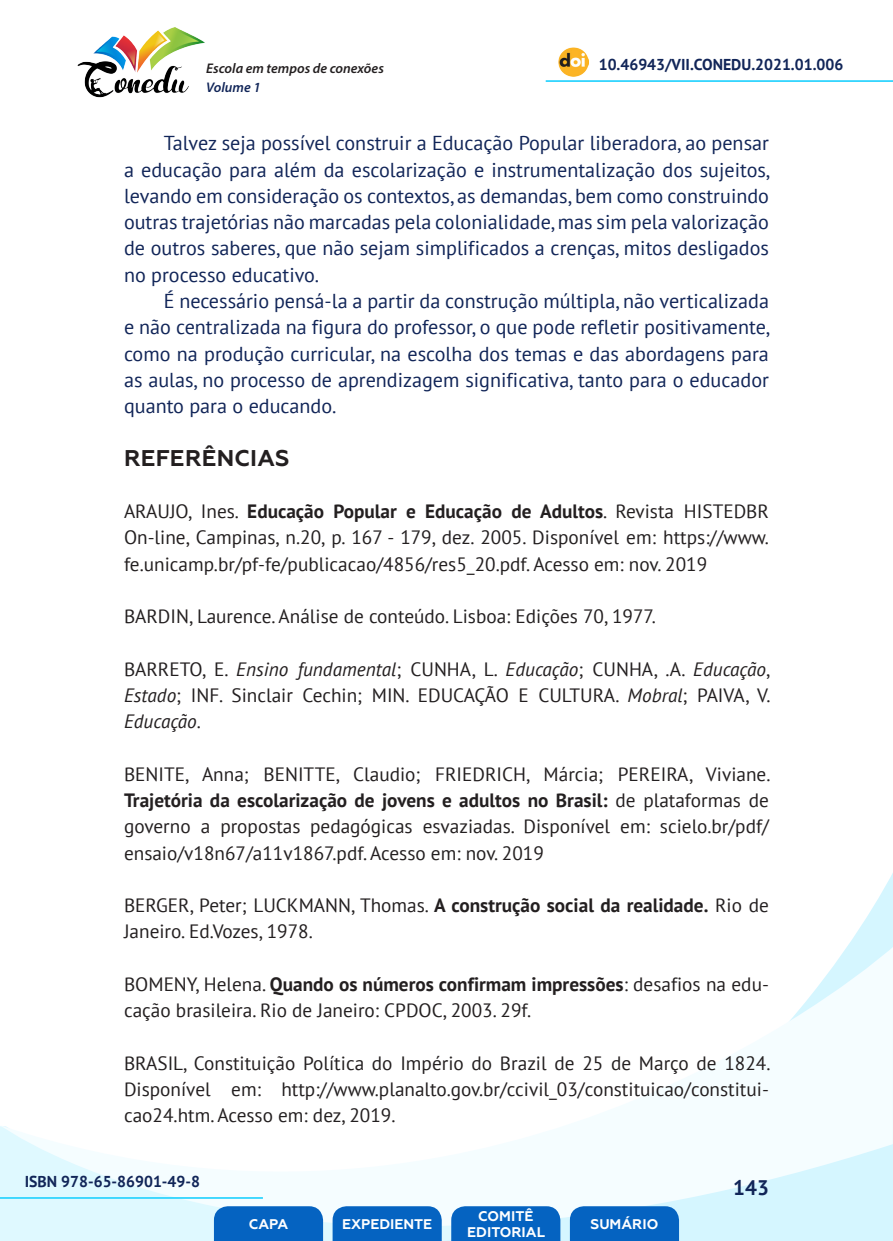
<style>
.page{position:relative;width:893px;height:1241px;background:#fff}
.page>*{position:absolute;margin:0;border:0;box-sizing:border-box;transform-origin:0 0}
._9_SUBTÍTULO_1{font:700 22.75px "Geometria";letter-spacing:.01em;color:#231f20}
.t1{font:700 21px "PT Sans";color:#112558}
._8_CORPO{font:20.12px/26.2px "PT Sans";color:#112558;text-align:justify}
._17_REFERENCIAS{font:19.25px/26.2px "PT Sans";color:#231f20;text-align:justify}
.t2{font:700 15.75px "PT Sans";color:#112558}
.t3{font:700 14px/16.8px "Geometria";color:#fff;text-align:center}
.t4{font:italic 600 14px "Myriad Pro";color:#231f20}
.t5{font:italic 600 14px "Myriad Pro";color:#112558}
.s1{font-weight:700}
.s2{font-style:italic}
</style>
<div class="page">
<svg style="left:848px;top:873px;width:45px;height:73px"></svg>
<svg style="left:0;top:946px;width:893px;height:294px"></svg>
<hr style="left:0;top:1196px;width:263px;height:2px;background:#2dd4fe">
<hr style="left:546px;top:80px;width:347px;height:2px;background:#2dd4fe">
<img style="left:559px;top:47px;width:30px;height:30px">
<img style="left:77px;top:27px;width:128px;height:71px">
<svg style="left:214px;top:1205px;width:109px;height:35px;background:#126bc4"></svg>
<svg style="left:333px;top:1205px;width:109px;height:35px;background:#126bc4"></svg>
<svg style="left:451px;top:1205px;width:109px;height:35px;background:#126bc4"></svg>
<svg style="left:570px;top:1205px;width:109px;height:35px;background:#116bc4"></svg>
<p class="t4" style="left:206px;top:59px;width:179px">Escola em tempos de conexões</p>
<p class="t2" style="left:599px;top:54px;width:246px">10.46943/VII.CONEDU.2021.01.006</p>
<p class="t5" style="left:206px;top:78px;width:56px">Volume 1</p>
<p class="_8_CORPO" style="left:124px;top:130px;width:648px;text-indent:40px">Talvez seja possível construir a Educação Popular liberadora, ao pensar a educação para além da escolarização e instrumentalização dos sujeitos, levando em consideração os contextos, as demandas, bem como construindo outras trajetórias não marcadas pela colonialidade, mas sim pela valorização de outros saberes, que não sejam simplificados a crenças, mitos desligados no processo educativo.</p>
<p class="_8_CORPO" style="left:124px;top:287px;width:648px;text-indent:40px">É necessário pensá-la a partir da construção múltipla, não verticalizada e não centralizada na figura do professor, o que pode refletir positivamente, como na produção curricular, na escolha dos temas e das abordagens para as aulas, no processo de aprendizagem significativa, tanto para o educador quanto para o educando.</p>
<p class="_9_SUBTÍTULO_1" style="left:124px;top:444px;width:167px">REFERÊNCIAS</p>
<p class="_17_REFERENCIAS" style="left:124px;top:497px;width:646px">ARAUJO, Ines. <span class="s1">Educação Popular e Educação de Adultos</span>. Revista HISTEDBR On-line, Campinas, n.20, p. 167 - 179, dez. 2005. Disponível em: https://www. fe.unicamp.br/pf-fe/publicacao/4856/res5_20.pdf. Acesso em: nov. 2019</p>
<p class="_17_REFERENCIAS" style="left:124px;top:602px;width:533px">BARDIN, Laurence. Análise de conteúdo. Lisboa: Edições 70, 1977.</p>
<p class="_17_REFERENCIAS" style="left:124px;top:655px;width:648px">BARRETO, E. <span class="s2">Ensino fundamental</span>; CUNHA, L. <span class="s2">Educação</span>; CUNHA, .A. <span class="s2">Educação</span>, <span class="s2">Estado</span>; INF. Sinclair Cechin; MIN. EDUCAÇÃO E CULTURA. <span class="s2">Mobral</span>; PAIVA, V.<br><span class="s2">Educação</span>.</p>
<p class="_17_REFERENCIAS" style="left:124px;top:760px;width:648px">BENITE, Anna; BENITTE, Claudio; FRIEDRICH, Márcia; PEREIRA, Viviane.<br><span class="s1">Trajetória da escolarização de jovens e adultos no Brasil:</span> de plataformas de governo a propostas pedagógicas esvaziadas. Disponível em: scielo.br/pdf/ ensaio/v18n67/a11v1867.pdf. Acesso em: nov. 2019</p>
<p class="_17_REFERENCIAS" style="left:124px;top:891px;width:646px">BERGER, Peter; LUCKMANN, Thomas. <span class="s1">A construção social da realidade.</span> Rio de<br>Janeiro. Ed.Vozes, 1978.</p>
<p class="_17_REFERENCIAS" style="left:124px;top:970px;width:646px">BOMENY, Helena. <span class="s1">Quando os números confirmam impressões</span>: desafios na edu&shy;cação brasileira. Rio de Janeiro: CPDOC, 2003. 29f.</p>
<p class="_17_REFERENCIAS" style="left:124px;top:1049px;width:648px">BRASIL, Constituição Política do Império do Brazil de 25 de Março de 1824.<br>Disponível em: http://www.planalto.gov.br/ccivil_03/constituicao/constitui&shy;cao24.htm. Acesso em: dez, 2019.</p>
<p class="t2" style="left:25px;top:1170px;width:177px">ISBN 978-65-86901-49-8</p>
<p class="t3" style="left:249px;top:1215px;width:41px">CAPA</p>
<p class="t3" style="left:342px;top:1215px;width:92px">EXPEDIENTE</p>
<p class="t3" style="left:467px;top:1207px;width:79px">COMITÊ<br>EDITORIAL</p>
<p class="t3" style="left:590px;top:1215px;width:69px">SUMÁRIO</p>
<p class="t1" style="left:733px;top:1173px;width:37px">143</p>
</div>
